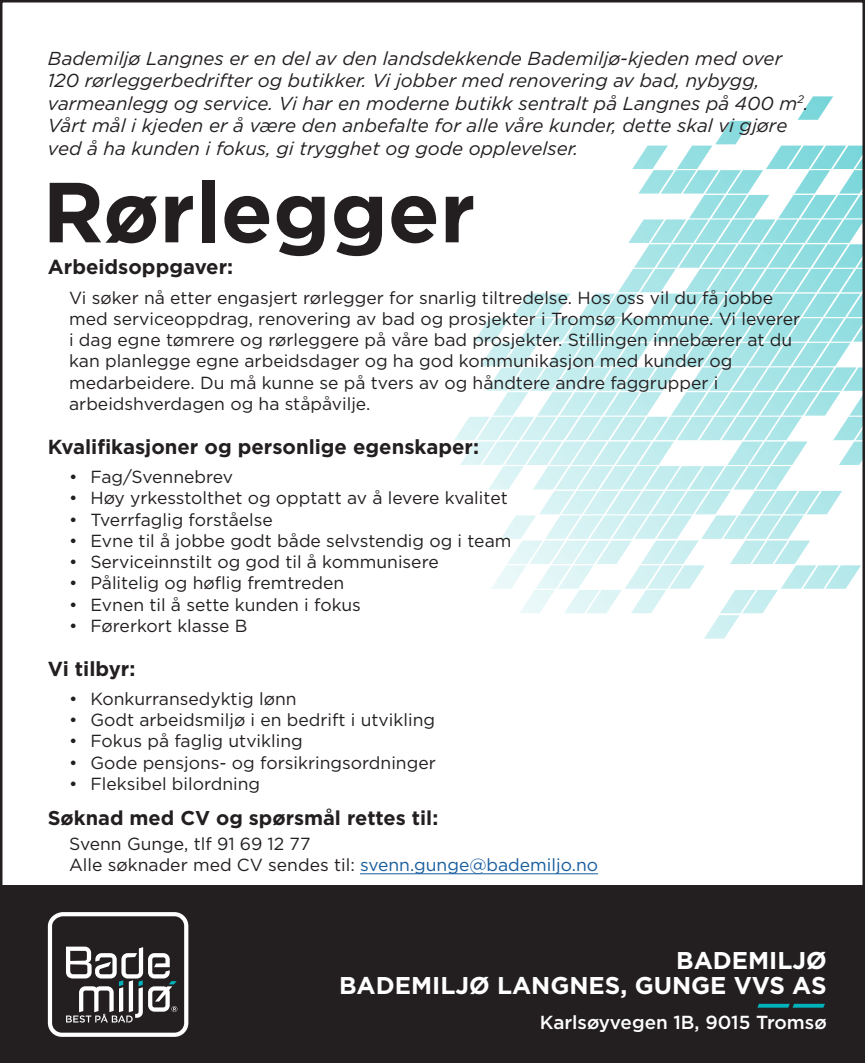
<style>
.page{position:relative;width:865px;height:1063px;background:#fff}
.page>*{position:absolute;margin:0;border:0;box-sizing:border-box;transform-origin:0 0}
._2_Heading{font:700 85px "Gotham";color:#231f20}
._5_Butikknavn{font:700 24.25px "Gotham";color:#fff}
._3_Overskrift_liten{font:700 20.25px "Gotham";color:#231f20}
._3_Overskrift_liten-2{font:700 20px "Gotham";color:#231f20}
._6_Adresse{font:500 19px "Gotham";color:#fff}
._1_Topptekst{font:italic 18.75px/22.5px "Gotham";color:#231f20}
._4B_Brødtekst{font:17.5px/21.2px "Gotham";color:#231f20}
._4_Bullet_tekst{font:17.5px "Gotham";color:#231f20}
.s1{color:#175d9e}
</style>
<div class="page">
<svg style="left:454px;top:96px;width:408px;height:543px"></svg>
<div style="left:0;top:886px;width:865px;height:177px;background:#231f20"></div>
<svg style="left:757px;top:1004px;width:68px;height:4px"></svg>
<svg style="left:48px;top:912px;width:140px;height:125px"></svg>
<hr style="left:360px;top:873px;width:238px;height:1px;background:#175d9e">
<p class="_1_Topptekst" style="left:48px;top:46px;width:762px">Bademiljø Langnes er en del av den landsdekkende Bademiljø-kjeden med over 120 rørleggerbedrifter og butikker. Vi jobber med renovering av bad, nybygg, varmeanlegg og service. Vi har en moderne butikk sentralt på Langnes på 400 m<sup>2</sup>.<br>Vårt mål i kjeden er å være den anbefalte for alle våre kunder, dette skal vi gjøre ved å ha kunden i fokus, gi trygghet og gode opplevelser.</p>
<p class="_2_Heading" style="left:43px;top:156px;width:434px">Rørlegger</p>
<p class="_3_Overskrift_liten" style="left:48px;top:254px;width:187px">Arbeidsoppgaver:</p>
<p class="_4B_Brødtekst" style="left:69px;top:286px;width:732px">Vi søker nå etter engasjert rørlegger for snarlig tiltredelse. Hos oss vil du få jobbe med serviceoppdrag, renovering av bad og prosjekter i Tromsø Kommune. Vi leverer i dag egne tømrere og rørleggere på våre bad prosjekter. Stillingen innebærer at du kan planlegge egne arbeidsdager og ha god kommunikasjon med kunder og</p>
<p class="_4B_Brødtekst" style="left:69px;top:371px;width:650px">medarbeidere. Du må kunne se på tvers av og håndtere andre faggrupper i</p>
<p class="_4B_Brødtekst" style="left:69px;top:393px;width:303px">arbeidshverdagen og ha ståpåvilje.</p>
<p class="_3_Overskrift_liten" style="left:48px;top:433px;width:432px">Kvalifikasjoner og personlige egenskaper:</p>
<p class="_4_Bullet_tekst" style="left:69px;top:466px;width:165px">• Fag/Svennebrev</p>
<p class="_4_Bullet_tekst" style="left:69px;top:487px;width:440px">• Høy yrkesstolthet og opptatt av å levere kvalitet</p>
<p class="_4_Bullet_tekst" style="left:69px;top:508px;width:205px">• Tverrfaglig forståelse</p>
<p class="_4_Bullet_tekst" style="left:69px;top:529px;width:444px">• Evne til å jobbe godt både selvstendig og i team</p>
<p class="_4_Bullet_tekst" style="left:69px;top:551px;width:371px">• Serviceinnstilt og god til å kommunisere</p>
<p class="_4_Bullet_tekst" style="left:69px;top:572px;width:277px">• Pålitelig og høflig fremtreden</p>
<p class="_4_Bullet_tekst" style="left:69px;top:593px;width:293px">• Evnen til å sette kunden i fokus</p>
<p class="_4_Bullet_tekst" style="left:69px;top:614px;width:180px">• Førerkort klasse B</p>
<p class="_3_Overskrift_liten" style="left:48px;top:655px;width:89px">Vi tilbyr:</p>
<p class="_4_Bullet_tekst" style="left:69px;top:688px;width:229px">• Konkurransedyktig lønn</p>
<p class="_4_Bullet_tekst" style="left:69px;top:709px;width:367px">• Godt arbeidsmiljø i en bedrift i utvikling</p>
<p class="_4_Bullet_tekst" style="left:69px;top:730px;width:235px">• Fokus på faglig utvikling</p>
<p class="_4B_Brødtekst" style="left:69px;top:752px;width:368px">• Gode pensjons- og forsikringsordninger</p>
<p class="_4B_Brødtekst" style="left:69px;top:773px;width:193px">• Fleksibel bilordning</p>
<p class="_3_Overskrift_liten-2" style="left:48px;top:805px;width:392px">Søknad med CV og spørsmål rettes til:</p>
<p class="_4_Bullet_tekst" style="left:69px;top:833px;width:243px">Svenn Gunge, tlf 91 69 12 77</p>
<p class="_4_Bullet_tekst" style="left:69px;top:854px;width:530px">Alle søknader med CV sendes til: <span class="s1">svenn.gunge@bademiljo.no</span></p>
<p class="_5_Butikknavn" style="left:676px;top:945px;width:152px">BADEMILJØ</p>
<p class="_5_Butikknavn" style="left:339px;top:969px;width:489px">BADEMILJØ LANGNES, GUNGE VVS AS</p>
<p class="_6_Adresse" style="left:540px;top:1010px;width:288px">Karlsøyvegen 1B, 9015 Tromsø</p>
</div>
